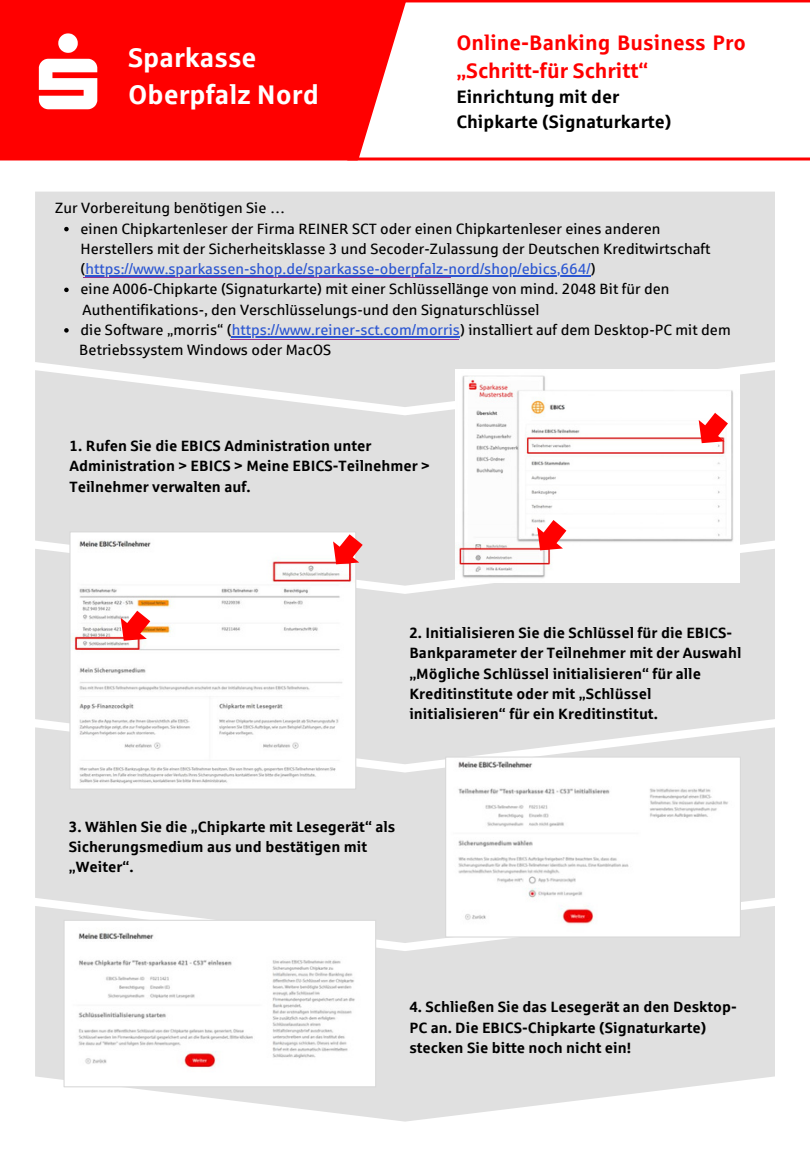
<style>
.page{position:relative;width:810px;height:1170px;background:#fff}
.page>*{position:absolute;margin:0;border:0;box-sizing:border-box;transform-origin:0 0}
.t1{font:700 27px/37.2px "Sparkasse Rg";color:#fff}
.t2{font:700 21px/28.2px "Sparkasse Rg";color:#f00}
.t3{font:700 18px "Sparkasse Rg";color:#000}
.t4{font:15px/20.2px "Sparkasse Rg";color:#000}
.t5{font:700 15px/20.2px "Sparkasse Rg";color:#000}
.s1{color:#2c57d2}
</style>
<div class="page">
<div style="left:35px;top:192px;width:740px;height:178px;background:#e0e0e0"></div>
<div style="left:35px;top:370px;width:740px;height:179px;background:#e0e0e0"></div>
<div style="left:35px;top:549px;width:740px;height:178px;background:#e0e0e0"></div>
<div style="left:35px;top:727px;width:740px;height:179px;background:#e0e0e0"></div>
<svg style="left:35px;top:906px;width:740px;height:216px;fill:#e0e0e0"></svg>
<hr style="left:84px;top:277px;width:367px;height:1px;background:#9b348e">
<hr style="left:230px;top:339px;width:229px;height:1px;background:#9b348e">
<svg style="left:409px;top:0;width:401px;height:161px"></svg>
<svg style="left:0;top:0;width:409px;height:161px;background:#f11"></svg>
<svg style="left:39px;top:33px;width:58px;height:76px"></svg>
<img style="left:455px;top:369px;width:285px;height:214px">
<svg style="left:537px;top:520px;width:29px;height:30px"></svg>
<svg style="left:699px;top:413px;width:29px;height:30px"></svg>
<img style="left:71px;top:533px;width:283px;height:255px">
<div style="left:69px;top:531px;width:287px;height:259px;border:1px solid #d9d9d9"></div>
<svg style="left:333px;top:534px;width:30px;height:30px"></svg>
<svg style="left:121px;top:611px;width:29px;height:30px"></svg>
<img style="left:447px;top:758px;width:292px;height:178px">
<div style="left:445px;top:756px;width:296px;height:182px;border:1px solid #d9d9d9"></div>
<img style="left:66px;top:922px;width:308px;height:163px">
<div style="left:64px;top:920px;width:312px;height:167px;border:1px solid #d9d9d9"></div>
<svg style="left:64px;top:227px;width:5px;height:4px"></svg>
<hr style="left:85px;top:275px;width:506px;height:1px;background:#2c57d2">
<svg style="left:64px;top:288px;width:5px;height:4px"></svg>
<svg style="left:64px;top:328px;width:5px;height:5px"></svg>
<hr style="left:232px;top:336px;width:228px;height:1px;background:#2c57d2">
<p class="t1" style="left:128px;top:40px;width:192px">Sparkasse<br>Oberpfalz Nord</p>
<p class="t2" style="left:456px;top:29px;width:291px">Online-Banking Business Pro „Schritt-für Schritt“</p>
<p class="t3" style="left:456px;top:87px;width:164px">Einrichtung mit der</p>
<p class="t3" style="left:456px;top:112px;width:217px">Chipkarte (Signaturkarte)</p>
<p class="t4" style="left:55px;top:198px;width:231px">Zur Vorbereitung benötigen Sie …</p>
<p class="t4" style="left:81px;top:218px;width:631px">einen Chipkartenleser der Firma REINER SCT oder einen Chipkartenleser eines anderen<br>Herstellers mit der Sicherheitsklasse 3 und Secoder-Zulassung der Deutschen Kreditwirtschaft (<span class="s1">https://www.sparkassen-shop.de/sparkasse-oberpfalz-nord/shop/ebics,664/</span>)</p>
<p class="t4" style="left:81px;top:279px;width:590px">eine A006-Chipkarte (Signaturkarte) mit einer Schlüssellänge von mind. 2048 Bit für den</p>
<p class="t4" style="left:83px;top:299px;width:458px">Authentifikations-, den Verschlüsselungs-und den Signaturschlüssel</p>
<p class="t4" style="left:81px;top:320px;width:652px">die Software „morris“ (<span class="s1">https://www.reiner-sct.com/morris</span>) installiert auf dem Desktop-PC mit dem</p>
<p class="t4" style="left:79px;top:340px;width:254px">Betriebssystem Windows oder MacOS</p>
<p class="t5" style="left:70px;top:436px;width:362px">1. Rufen Sie die EBICS Administration unter<br>Administration &gt; EBICS &gt; Meine EBICS-Teilnehmer &gt;<br>Teilnehmer verwalten auf.</p>
<p class="t5" style="left:409px;top:623px;width:334px">2. Initialisieren Sie die Schlüssel für die EBICS-Bankparameter der Teilnehmer mit der Auswahl „Mögliche Schlüssel initialisieren“ für alle Kreditinstitute oder mit „Schlüssel</p>
<p class="t5" style="left:409px;top:704px;width:250px">initialisieren“ für ein Kreditinstitut.</p>
<p class="t5" style="left:69px;top:816px;width:328px">3. Wählen Sie die „Chipkarte mit Lesegerät“ als<br>Sicherungsmedium aus und bestätigen mit „Weiter“.</p>
<p class="t5" style="left:409px;top:997px;width:329px">4. Schließen Sie das Lesegerät an den Desktop-<br>PC an. Die EBICS-Chipkarte (Signaturkarte) stecken Sie bitte noch nicht ein!</p>
</div>
